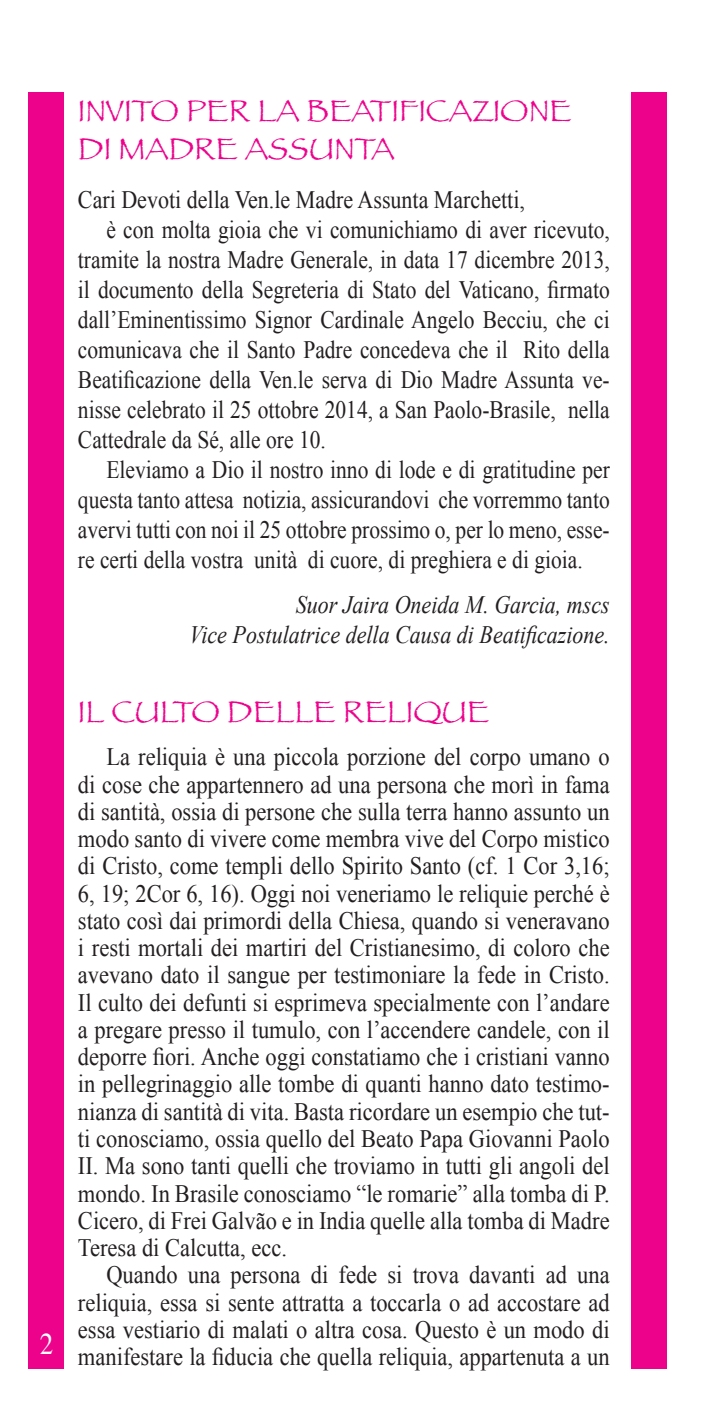
<style>
.page{position:relative;width:709px;height:1418px;background:#fff}
.page>*{position:absolute;margin:0;border:0;box-sizing:border-box;transform-origin:0 0}
.t1{font:31.25px/37.5px "Papyrus";color:#ed028c}
.t2{font:30px "Times";color:#fff;scale:.9 1}
.t3{font:25px/27.2px "Times New Roman";color:#231f20;text-align:justify;scale:.9 1}
.t4{font:25px/30px "Times New Roman";color:#231f20;text-align:justify;scale:.86 1}
.t5{font:italic 25px "Times New Roman";color:#231f20;scale:.88 1}
.t6{font:25px "Times New Roman";color:#231f20;scale:.88 1}
</style>
<div class="page">
<div style="left:28px;top:92px;width:36px;height:1276px;background:#ed028c"></div>
<div style="left:631px;top:92px;width:35px;height:1276px;background:#ed028c"></div>
<p class="t2" style="left:40px;top:1315px;width:16px">2</p>
<p class="t1" style="left:78px;top:92px;width:495px">INVITO PER LA BEATIFICAZIONE<br>DI MADRE ASSUNTA</p>
<p class="t6" style="left:78px;top:182px;width:509px">Cari Devoti della Ven.le Madre Assunta Marchetti,</p>
<p class="t4" style="left:78px;top:214px;width:620px;text-indent:28px">è con molta gioia che vi comunichiamo di aver ricevuto, tramite la nostra Madre Generale, in data 17 dicembre 2013, il documento della Segreteria di Stato del Vaticano, firmato dall’Eminentissimo Signor Cardinale Angelo Becciu, che ci comunicava che il Santo Padre concedeva che il Rito della Beatificazione della Ven.le serva di Dio Madre Assunta ve&shy;nisse celebrato il 25 ottobre 2014, a San Paolo-Brasile, nella Cattedrale da Sé, alle ore 10.</p>
<p class="t4" style="left:78px;top:454px;width:620px;text-indent:28px">Eleviamo a Dio il nostro inno di lode e di gratitudine per questa tanto attesa notizia, assicurandovi che vorremmo tanto avervi tutti con noi il 25 ottobre prossimo o, per lo meno, esse&shy;re certi della vostra unità di cuore, di preghiera e di gioia.</p>
<p class="t5" style="left:296px;top:587px;width:358px">Suor Jaira Oneida M. Garcia, mscs</p>
<p class="t5" style="left:189px;top:617px;width:479px">Vice Postulatrice della Causa di Beatificazione.</p>
<p class="t1" style="left:78px;top:692px;width:413px">IL CULTO DELLE RELIQUE</p>
<p class="t3" style="left:78px;top:743px;width:592px;text-indent:28px">La reliquia è una piccola porzione del corpo umano o di cose che appartennero ad una persona che morì in fama di santità, ossia di persone che sulla terra hanno assunto un modo santo di vivere come membra vive del Corpo mistico di Cristo, come templi dello Spirito Santo (cf. 1 Cor 3,16; 6, 19; 2Cor 6, 16). Oggi noi veneriamo le reliquie perché è stato così dai primordi della Chiesa, quando si veneravano i resti mortali dei martiri del Cristianesimo, di coloro che avevano dato il sangue per testimoniare la fede in Cristo.<br>Il culto dei defunti si esprimeva specialmente con l’andare a pregare presso il tumulo, con l’accendere candele, con il deporre fiori. Anche oggi constatiamo che i cristiani vanno in pellegrinaggio alle tombe di quanti hanno dato testimo&shy;nianza di santità di vita. Basta ricordare un esempio che tut&shy;ti conosciamo, ossia quello del Beato Papa Giovanni Paolo II. Ma sono tanti quelli che troviamo in tutti gli angoli del mondo. In Brasile conosciamo “le romarie” alla tomba di P.<br>Cicero, di Frei Galvão e in India quelle alla tomba di Madre Teresa di Calcutta, ecc.</p>
<p class="t3" style="left:78px;top:1260px;width:592px;text-indent:28px">Quando una persona di fede si trova davanti ad una reliquia, essa si sente attratta a toccarla o ad accostare ad essa vestiario di malati o altra cosa. Questo è un modo di manifestare la fiducia che quella reliquia, appartenuta a un</p>
</div>
